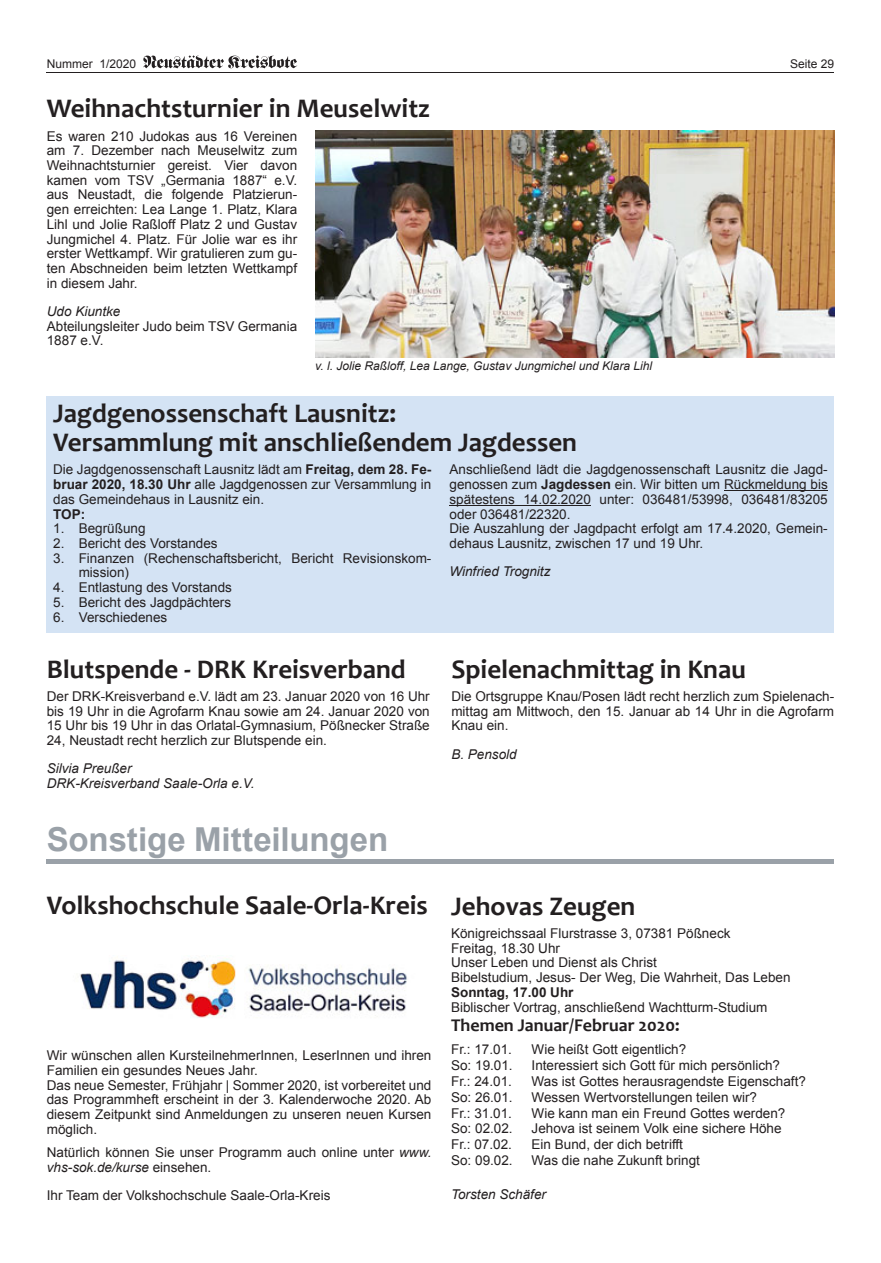
<style>
.page{position:relative;width:881px;height:1263px;background:#fff}
.page>*{position:absolute;margin:0;border:0;box-sizing:border-box;transform-origin:0 0}
.t1{font:700 33px "Arial";letter-spacing:-.005em;color:#9aa1a8}
.t2{font:700 27px/29.4px "Candara";color:#231f20}
.t3{font:700 18px "Candara";color:#231f20}
.t4{font:13.5px/14.7px "Arial";color:#231f20}
.t5{font:italic 13.5px/14.7px "Arial";color:#231f20}
.t6{font:700 13.5px "Arial";color:#231f20}
.t7{font:italic 12px "Arial";color:#231f20}
.t8{font:12px "Arial";color:#231f20}
.s1{font-weight:700}
.s2{font-style:italic}
</style>
<div class="page">
<hr style="left:47px;top:72px;width:786px;height:1px;background:#231f20">
<svg style="left:143px;top:55px;width:154px;height:13px"></svg>
<img style="left:315px;top:131px;width:518px;height:226px">
<div style="left:47px;top:396px;width:786px;height:236px;background:#d4e3f4"></div>
<hr style="left:723px;top:490px;width:104px;height:1px;background:#231f20">
<hr style="left:449px;top:505px;width:141px;height:1px;background:#231f20">
<div style="left:47px;top:859px;width:786px;height:5px;background:#9aa1a8"></div>
<img style="left:80px;top:958px;width:327px;height:60px">
<p class="t8" style="left:47px;top:56px;width:91px">Nummer 1/2020</p>
<p class="t8" style="left:789px;top:56px;width:46px">Seite 29</p>
<h2 class="t2" style="left:47px;top:94px;width:384px">Weihnachtsturnier in Meuselwitz</h2>
<p class="t4" style="left:47px;top:129px;width:252px;text-align:justify">Es waren 210 Judokas aus 16 Vereinen am 7. Dezember nach Meuselwitz zum Weihnachtsturnier gereist. Vier davon kamen vom TSV „Germania 1887“ e.V. aus Neustadt, die folgende Platzierun&shy;gen erreichten: Lea Lange 1. Platz, Klara Lihl und Jolie Raßloff Platz 2 und Gustav Jungmichel 4. Platz. Für Jolie war es ihr erster Wettkampf. Wir gratulieren zum gu&shy;ten Abschneiden beim letzten Wettkampf in diesem Jahr.</p>
<p class="t5" style="left:47px;top:304px;width:75px">Udo Kiuntke</p>
<p class="t4" style="left:47px;top:319px;width:252px">Abteilungsleiter Judo beim TSV Germania<br>1887 e.V.</p>
<p class="t7" style="left:315px;top:358px;width:338px">v. l. Jolie Raßloff, Lea Lange, Gustav Jungmichel und Klara Lihl</p>
<h2 class="t2" style="left:53px;top:398px;width:525px">Jagdgenossenschaft Lausnitz:<br>Versammlung mit anschließendem Jagdessen</h2>
<p class="t4" style="left:53px;top:462px;width:379px;text-align:justify">Die Jagdgenossenschaft Lausnitz lädt am <span class="s1">Freitag, dem 28. Fe&shy;bruar 2020, 18.30 Uhr</span> alle Jagdgenossen zur Versammlung in das Gemeindehaus in Lausnitz ein.</p>
<p class="t6" style="left:53px;top:505px;width:34px">TOP:</p>
<p class="t4" style="left:53px;top:521px;width:94px">1. Begrüßung</p>
<p class="t4" style="left:53px;top:536px;width:166px">2. Bericht des Vorstandes</p>
<p class="t4" style="left:79px;top:551px;width:354px;text-indent:-26px">3. Finanzen (Rechenschaftsbericht, Bericht Revisionskom&shy;mission)</p>
<p class="t4" style="left:53px;top:580px;width:180px">4. Entlastung des Vorstands</p>
<p class="t4" style="left:53px;top:595px;width:179px">5. Bericht des Jagdpächters</p>
<p class="t4" style="left:53px;top:610px;width:116px">6. Verschiedenes</p>
<p class="t4" style="left:449px;top:462px;width:379px">Anschließend lädt die Jagdgenossenschaft Lausnitz die Jagd&shy;genossen zum <span class="s1">Jagdessen</span> ein. Wir bitten um Rückmeldung bis spätestens 14.02.2020 unter: 036481/53998, 036481/83205 oder 036481/22320.<br>Die Auszahlung der Jagdpacht erfolgt am 17.4.2020, Gemein&shy;dehaus Lausnitz, zwischen 17 und 19 Uhr.</p>
<p class="t5" style="left:449px;top:564px;width:102px">Winfried Trognitz</p>
<h2 class="t2" style="left:47px;top:654px;width:360px">Blutspende - DRK Kreisverband</h2>
<p class="t4" style="left:47px;top:689px;width:384px;text-align:justify">Der DRK-Kreisverband e.V. lädt am 23. Januar 2020 von 16 Uhr bis 19 Uhr in die Agrofarm Knau sowie am 24. Januar 2020 von 15 Uhr bis 19 Uhr in das Orlatal-Gymnasium, Pößnecker Straße 24, Neustadt recht herzlich zur Blutspende ein.</p>
<p class="t5" style="left:47px;top:761px;width:209px">Silvia Preußer<br>DRK-Kreisverband Saale-Orla e.V.</p>
<h1 class="t1" style="left:47px;top:817px;width:343px">Sonstige Mitteilungen</h1>
<h2 class="t2" style="left:47px;top:890px;width:382px">Volkshochschule Saale-Orla-Kreis</h2>
<p class="t4" style="left:47px;top:1048px;width:386px">Wir wünschen allen KursteilnehmerInnen, LeserInnen und ihren Familien ein gesundes Neues Jahr.<br>Das neue Semester, Frühjahr | Sommer 2020, ist vorbereitet und das Programmheft erscheint in der 3. Kalenderwoche 2020. Ab diesem Zeitpunkt sind Anmeldungen zu unseren neuen Kursen möglich.</p>
<p class="t4" style="left:47px;top:1145px;width:386px">Natürlich können Sie unser Programm auch online unter <span class="s2">www. vhs-sok.de/kurse</span> einsehen.</p>
<p class="t4" style="left:47px;top:1188px;width:285px">Ihr Team der Volkshochschule Saale-Orla-Kreis</p>
<h2 class="t2" style="left:451px;top:654px;width:296px">Spielenachmittag in Knau</h2>
<p class="t4" style="left:451px;top:689px;width:384px;text-align:justify">Die Ortsgruppe Knau/Posen lädt recht herzlich zum Spielenach&shy;mittag am Mittwoch, den 15. Januar ab 14 Uhr in die Agrofarm Knau ein.</p>
<p class="t5" style="left:451px;top:747px;width:67px">B. Pensold</p>
<h2 class="t2" style="left:451px;top:891px;width:186px">Jehovas Zeugen</h2>
<p class="t4" style="left:451px;top:926px;width:341px">Königreichssaal Flurstrasse 3, 07381 Pößneck<br>Freitag, 18.30 Uhr<br>Unser Leben und Dienst als Christ<br>Bibelstudium, Jesus- Der Weg, Die Wahrheit, Das Leben</p>
<p class="t6" style="left:451px;top:983px;width:124px">Sonntag, 17.00 Uhr</p>
<p class="t4" style="left:451px;top:999px;width:318px">Biblischer Vortrag, anschließend Wachtturm-Studium</p>
<h3 class="t3" style="left:451px;top:1014px;width:230px">Themen Januar/Februar 2020:</h3>
<p class="t4" style="left:451px;top:1042px;width:62px">Fr.: 17.01.</p>
<p class="t4" style="left:531px;top:1042px;width:156px">Wie heißt Gott eigentlich?</p>
<p class="t4" style="left:451px;top:1058px;width:63px">So: 19.01.</p>
<p class="t4" style="left:531px;top:1058px;width:250px">Interessiert sich Gott für mich persönlich?</p>
<p class="t4" style="left:451px;top:1074px;width:62px">Fr.: 24.01.</p>
<p class="t4" style="left:531px;top:1074px;width:276px">Was ist Gottes herausragendste Eigenschaft?</p>
<p class="t4" style="left:451px;top:1090px;width:63px">So: 26.01.</p>
<p class="t4" style="left:531px;top:1090px;width:227px">Wessen Wertvorstellungen teilen wir?</p>
<p class="t4" style="left:451px;top:1105px;width:62px">Fr.: 31.01.</p>
<p class="t4" style="left:531px;top:1105px;width:255px">Wie kann man ein Freund Gottes werden?</p>
<p class="t4" style="left:451px;top:1121px;width:63px">So: 02.02.</p>
<p class="t4" style="left:531px;top:1121px;width:251px">Jehova ist seinem Volk eine sichere Höhe</p>
<p class="t4" style="left:451px;top:1137px;width:62px">Fr.: 07.02.</p>
<p class="t4" style="left:531px;top:1137px;width:153px">Ein Bund, der dich betrifft</p>
<p class="t4" style="left:451px;top:1153px;width:63px">So: 09.02.</p>
<p class="t4" style="left:531px;top:1153px;width:170px">Was die nahe Zukunft bringt</p>
<p class="t5" style="left:451px;top:1187px;width:96px">Torsten Schäfer</p>
</div>
